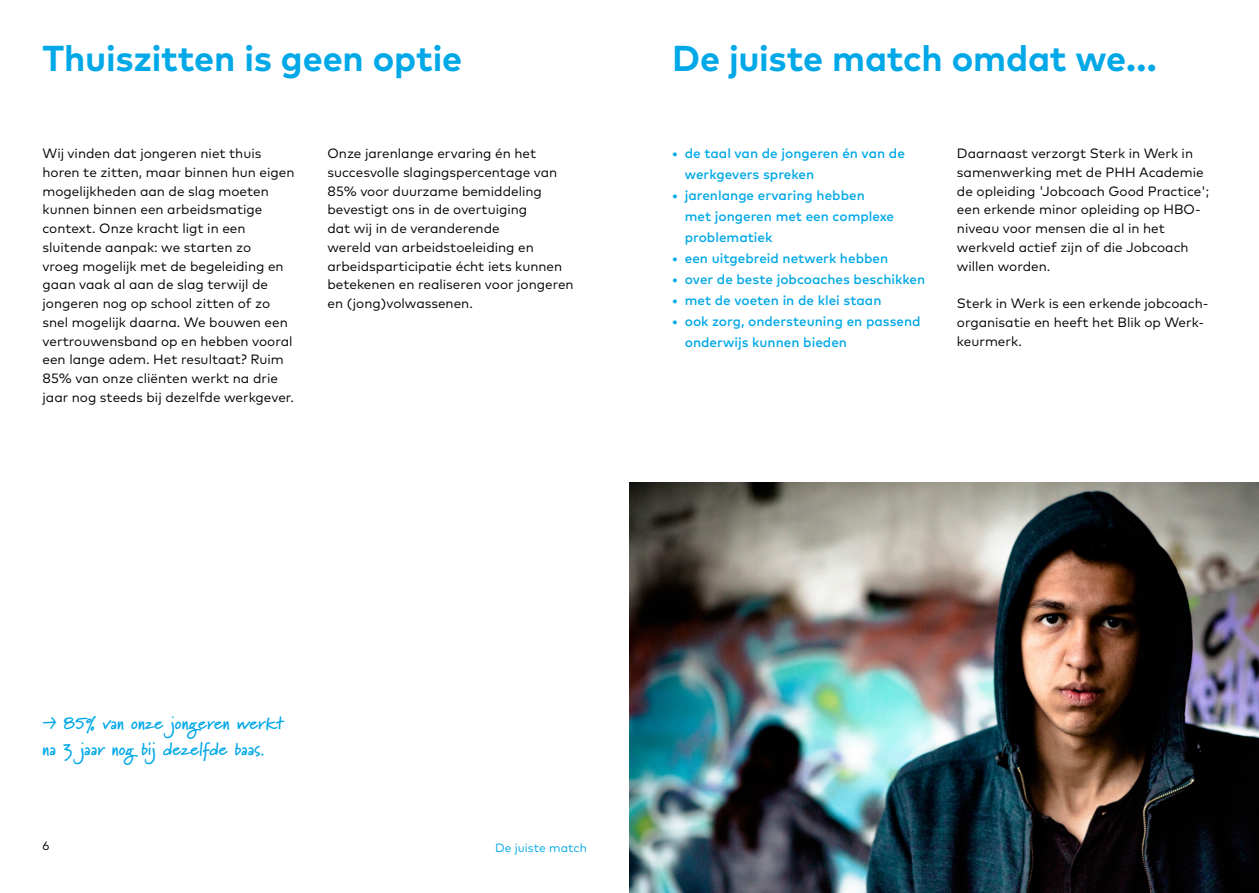
<style>
.page{position:relative;width:1259px;height:893px;background:#fff}
.page>*{position:absolute;margin:0;border:0;box-sizing:border-box;transform-origin:0 0}
.t1{font:700 36px "Mark OT";letter-spacing:-.005em;color:#00a8e7}
.t2{font:700 18px/25.5px "Marydale";letter-spacing:-.005em;color:#00a8e7}
.t3{font:13.5px/18.8px "Mark OT";color:#000}
.t4{font:500 13.5px/21px "Mark OT";color:#00a8e7}
.t5{font:12px "Mark OT";color:#00a8e7}
.t6{font:12px "Mark OT";color:#000}
</style>
<div class="page">
<img style="left:629px;top:483px;width:630px;height:410px">
<h1 class="t1" style="left:43px;top:35px;width:421px">Thuiszitten is geen optie</h1>
<p class="t3" style="left:43px;top:144px;width:253px">Wij vinden dat jongeren niet thuis horen te zitten, maar binnen hun eigen mogelijkheden aan de slag moeten kunnen binnen een arbeidsmatige context. Onze kracht ligt in een sluitende aanpak: we starten zo<br>vroeg mogelijk met de begeleiding en gaan vaak al aan de slag terwijl de jongeren nog op school zitten of zo snel mogelijk daarna. We bouwen een vertrouwensband op en hebben vooral een lange adem. Het resultaat? Ruim 85% van onze cliënten werkt na drie jaar nog steeds bij dezelfde werkgever.</p>
<p class="t3" style="left:327px;top:144px;width:248px">Onze jarenlange ervaring én het succesvolle slagingspercentage van<br>85% voor duurzame bemiddeling bevestigt ons in de overtuiging<br>dat wij in de veranderende<br>wereld van arbeidstoeleiding en arbeidsparticipatie écht iets kunnen betekenen en realiseren voor jongeren en (jong)volwassenen.</p>
<h1 class="t1" style="left:672px;top:35px;width:486px">De juiste match omdat we...</h1>
<p class="t4" style="left:685px;top:142px;width:222px;text-indent:-13px">• de taal van de jongeren én van de werkgevers spreken</p>
<p class="t4" style="left:685px;top:184px;width:211px;text-indent:-13px">• jarenlange ervaring hebben met jongeren met een complexe problematiek</p>
<p class="t4" style="left:672px;top:247px;width:218px">• een uitgebreid netwerk hebben</p>
<p class="t4" style="left:672px;top:269px;width:255px">• over de beste jobcoaches beschikken</p>
<p class="t4" style="left:672px;top:290px;width:211px">• met de voeten in de klei staan</p>
<p class="t4" style="left:685px;top:311px;width:237px;text-indent:-13px">• ook zorg, ondersteuning en passend onderwijs kunnen bieden</p>
<p class="t3" style="left:957px;top:144px;width:254px">Daarnaast verzorgt Sterk in Werk in samenwerking met de PHH Academie de opleiding 'Jobcoach Good Practice'; een erkende minor opleiding op HBO&shy;niveau voor mensen die al in het werkveld actief zijn of die Jobcoach willen worden.</p>
<p class="t3" style="left:957px;top:294px;width:253px">Sterk in Werk is een erkende jobcoach&shy;organisatie en heeft het Blik op Werk&shy;keurmerk.</p>
<h2 class="t2" style="left:43px;top:710px;width:242px">• 85% van onze jongeren werkt na 3 jaar nog bij dezelfde baas.</h2>
<p class="t6" style="left:43px;top:838px;width:8px">6</p>
<p class="t5" style="left:495px;top:840px;width:93px">De juiste match</p>
</div>
